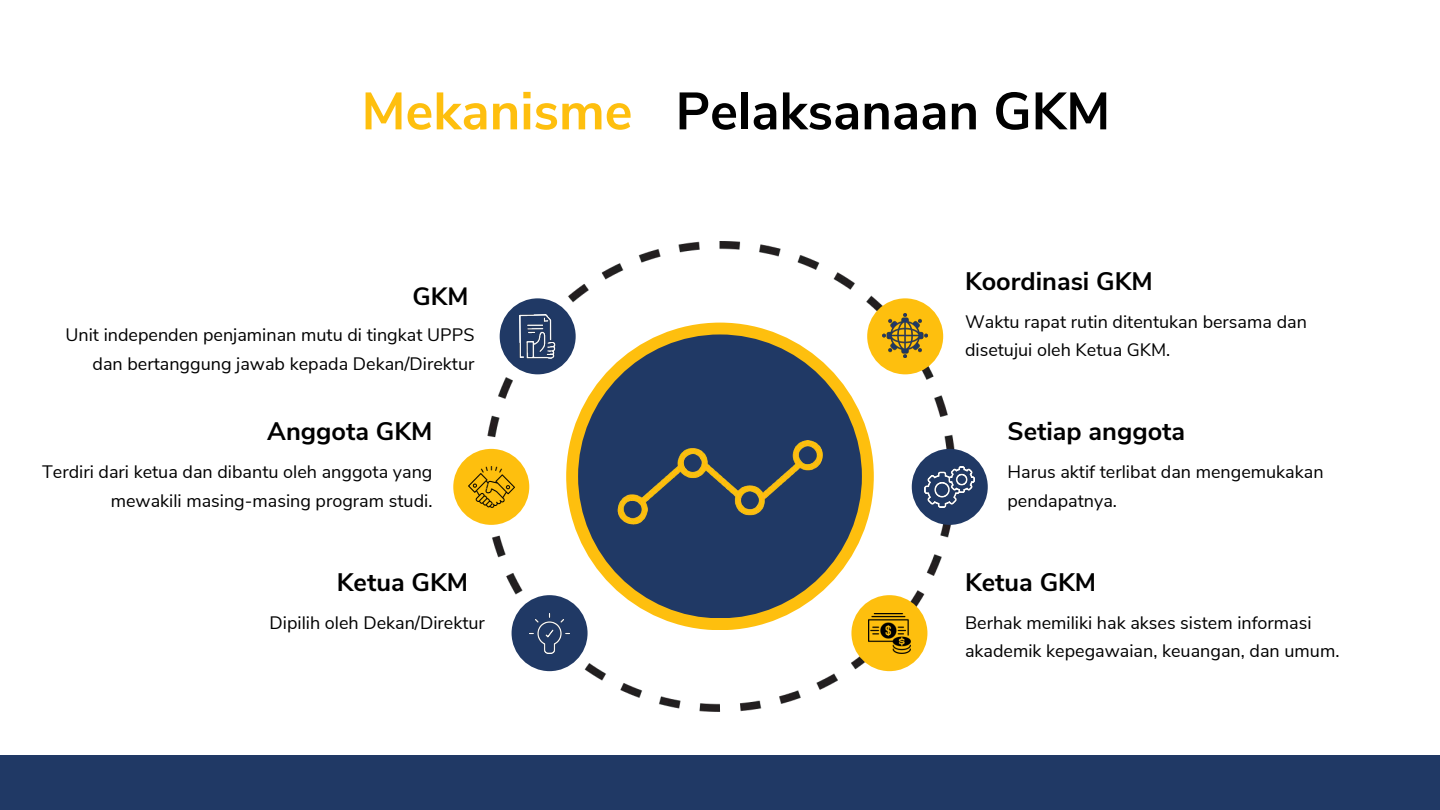
<style>
.page{position:relative;width:1440px;height:810px;background:#fff}
.page>*{position:absolute;margin:0;border:0;box-sizing:border-box;transform-origin:0 0}
.t1{font:700 52.4px "Nunito Sans";color:#000}
.t2{font:700 52.4px "Nunito Sans";color:#febf0e}
.t3{font:700 25.3px "Nunito Sans";color:#000}
.t4{font:700 25px "Nunito Sans";color:#000}
.t5{font:18px/28.5px "Nunito Sans";color:#000}
</style>
<div class="page">
<img style="left:487px;top:241px;width:468px;height:471px">
<div style="left:566px;top:323px;width:308px;height:307px;background:#febf0e;border-radius:50%"></div>
<div style="left:578px;top:334px;width:284px;height:284px;background:#203965;border-radius:50%"></div>
<div style="left:500px;top:298px;width:76px;height:76px;background:#203965;border-radius:50%"></div>
<div style="left:453px;top:449px;width:76px;height:76px;background:#febf0e;border-radius:50%"></div>
<div style="left:512px;top:595px;width:76px;height:76px;background:#203965;border-radius:50%"></div>
<div style="left:867px;top:298px;width:76px;height:76px;background:#febf0e;border-radius:50%"></div>
<div style="left:912px;top:449px;width:76px;height:76px;background:#203965;border-radius:50%"></div>
<div style="left:851px;top:595px;width:76px;height:76px;background:#febf0e;border-radius:50%"></div>
<div style="left:0;top:755px;width:1439px;height:55px;background:#203965"></div>
<img style="left:468px;top:467px;width:46px;height:40px">
<img style="left:529px;top:613px;width:41px;height:41px">
<img style="left:869px;top:613px;width:42px;height:41px">
<img style="left:520px;top:314px;width:36px;height:44px">
<img style="left:925px;top:467px;width:49px;height:40px">
<img style="left:883px;top:313px;width:44px;height:44px">
<img style="left:618px;top:440px;width:204px;height:85px">
<h1 class="t2" style="left:361px;top:76px;width:273px">Mekanisme</h1>
<h1 class="t1" style="left:676px;top:76px;width:436px">Pelaksanaan GKM</h1>
<h3 class="t4" style="left:413px;top:280px;width:57px">GKM</h3>
<p class="t5" style="left:66px;top:321px;width:410px;text-align:right">Unit independen penjaminan mutu di tingkat UPPS dan bertanggung jawab kepada Dekan/Direktur</p>
<h2 class="t3" style="left:267px;top:415px;width:167px">Anggota GKM</h2>
<p class="t5" style="left:42px;top:458px;width:392px;text-align:right">Terdiri dari ketua dan dibantu oleh anggota yang mewakili masing-masing program studi.</p>
<h2 class="t3" style="left:337px;top:565px;width:133px">Ketua GKM</h2>
<p class="t5" style="left:270px;top:609px;width:217px">Dipilih oleh Dekan/Direktur</p>
<h2 class="t3" style="left:965px;top:264px;width:189px">Koordinasi GKM</h2>
<p class="t5" style="left:965px;top:308px;width:343px">Waktu rapat rutin ditentukan bersama dan disetujui oleh Ketua GKM.</p>
<h2 class="t3" style="left:1008px;top:415px;width:179px">Setiap anggota</h2>
<p class="t5" style="left:1008px;top:458px;width:318px">Harus aktif terlibat dan mengemukakan pendapatnya.</p>
<h2 class="t3" style="left:965px;top:565px;width:133px">Ketua GKM</h2>
<p class="t5" style="left:965px;top:609px;width:376px">Berhak memiliki hak akses sistem informasi akademik kepegawaian, keuangan, dan umum.</p>
</div>
